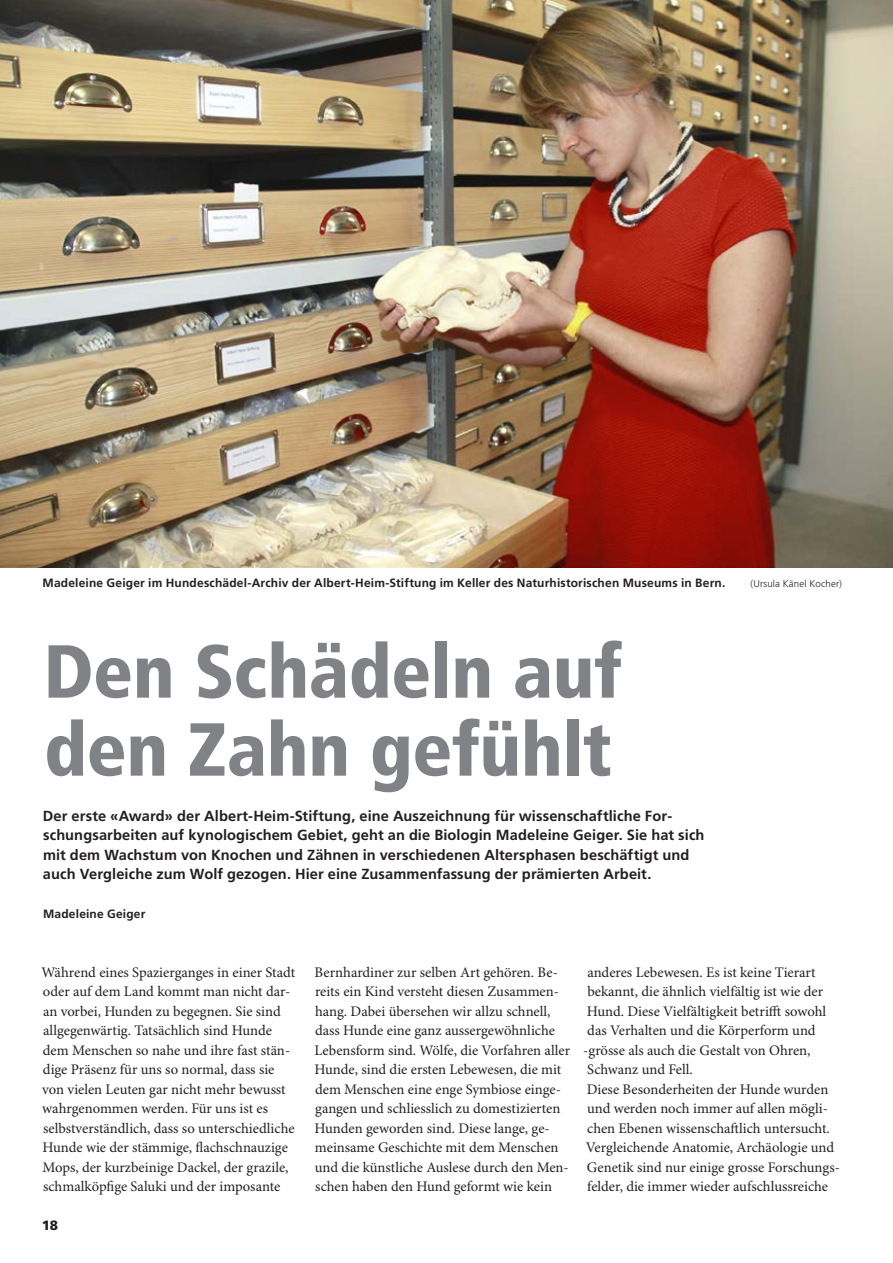
<style>
.page{position:relative;width:893px;height:1263px;background:#fff}
.page>*{position:absolute;margin:0;border:0;box-sizing:border-box;transform-origin:0 0}
.t1{font:900 condensed 75px/78px "Frutiger LT Std";letter-spacing:-.005em;color:#808285}
.t2{font:14.7px/19.5px "Minion Pro";color:#231f20}
.t3{font:700 14.7px/19.5px "Frutiger LT Std";letter-spacing:.005em;color:#231f20}
.t4{font:900 13.5px "Frutiger LT Std";color:#231f20}
.t5{font:700 12px "Frutiger LT Std";letter-spacing:.015em;color:#231f20}
.t6{font:300 9.75px "Frutiger LT Std";letter-spacing:.015em;color:#231f20}
</style>
<div class="page">
<img style="left:0;top:0;width:893px;height:567px">
<p class="t5" style="left:43px;top:576px;width:684px">Madeleine Geiger im Hundeschädel-Archiv der Albert-Heim-Stiftung im Keller des Naturhistorischen Museums in Bern.</p>
<p class="t6" style="left:750px;top:578px;width:93px">(Ursula Känel Kocher)</p>
<h1 class="t1" style="left:44px;top:632px;width:580px">Den Schädeln auf den Zahn gefühlt</h1>
<p class="t3" style="left:43px;top:806px;width:663px">Der erste «Award» der Albert-Heim-Stiftung, eine Auszeichnung für wissenschaftliche For&shy;schungsarbeiten auf kynologischem Gebiet, geht an die Biologin Madeleine Geiger. Sie hat sich mit dem Wachstum von Knochen und Zähnen in verschiedenen Altersphasen beschäftigt und auch Vergleiche zum Wolf gezogen. Hier eine Zusammenfassung der prämierten Arbeit.</p>
<p class="t5" style="left:43px;top:907px;width:104px">Madeleine Geiger</p>
<p class="t2" style="left:42px;top:963px;width:255px">Während eines Spazierganges in einer Stadt oder auf dem Land kommt man nicht dar&shy;an vorbei, Hunden zu begegnen. Sie sind allgegenwärtig. Tatsächlich sind Hunde dem Menschen so nahe und ihre fast stän&shy;dige Präsenz für uns so normal, dass sie von vielen Leuten gar nicht mehr bewusst wahrgenommen werden. Für uns ist es selbstverständlich, dass so unterschiedliche Hunde wie der stämmige, flachschnauzige Mops, der kurzbeinige Dackel, der grazile, schmalköpfige Saluki und der imposante</p>
<p class="t2" style="left:315px;top:963px;width:257px">Bernhardiner zur selben Art gehören. Be&shy;reits ein Kind versteht diesen Zusammen&shy;hang. Dabei übersehen wir allzu schnell, dass Hunde eine ganz aussergewöhnliche Lebensform sind. Wölfe, die Vorfahren aller Hunde, sind die ersten Lebewesen, die mit dem Menschen eine enge Symbiose einge&shy;gangen und schliesslich zu domestizierten Hunden geworden sind. Diese lange, ge&shy;meinsame Geschichte mit dem Menschen und die künstliche Auslese durch den Men&shy;schen haben den Hund geformt wie kein</p>
<p class="t2" style="left:583px;top:963px;width:258px">anderes Lebewesen. Es ist keine Tierart bekannt, die ähnlich vielfältig ist wie der Hund. Diese Vielfältigkeit betrifft sowohl das Verhalten und die Körperform und -grösse als auch die Gestalt von Ohren, Schwanz und Fell.<br>Diese Besonderheiten der Hunde wurden und werden noch immer auf allen mögli&shy;chen Ebenen wissenschaftlich untersucht.<br>Vergleichende Anatomie, Archäologie und Genetik sind nur einige grosse Forschungs&shy;felder, die immer wieder aufschlussreiche</p>
<p class="t4" style="left:42px;top:1217px;width:18px">18</p>
</div>
